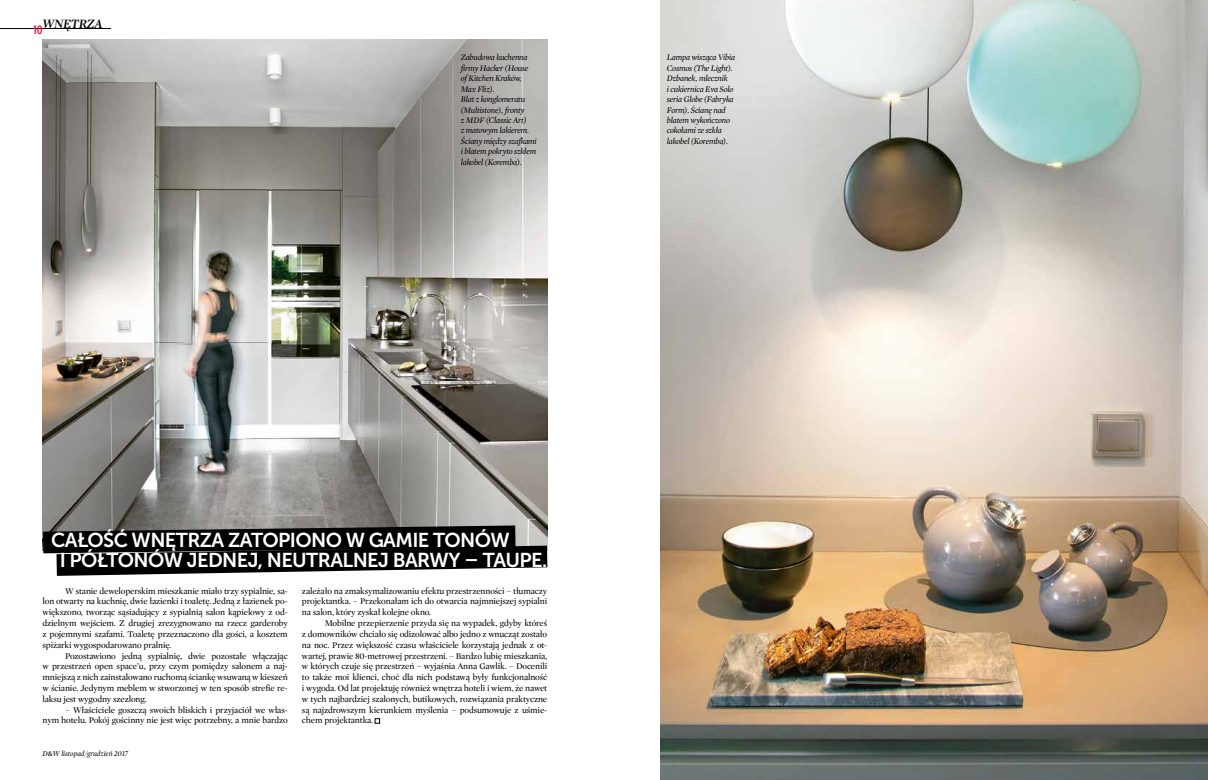
<style>
.page{position:relative;width:1208px;height:780px;background:#fff}
.page>*{position:absolute;margin:0;border:0;box-sizing:border-box;transform-origin:0 0}
.t1{font:20px/20px "Museo Sans 700";letter-spacing:-.03em;color:#fff}
.t2{font:italic 600 13px "Mercury Display";letter-spacing:-.03em;color:#000}
.t3{font:600 13px "Acumin Pro Cond";color:#e6184a}
.t4{font:9px/10.8px "Mercury Display";letter-spacing:-.015em;color:#000;text-align:justify}
.t5{font:italic 8.7px/10.4px "Mercury Display";letter-spacing:-.02em;color:#000}
.t6{font:italic 7.6px "Mercury Display";color:#000}
.s1{font-style:normal}
</style>
<div class="page">
<hr style="left:0;top:28px;width:111px;height:1px;background:#000">
<img style="left:43px;top:39px;width:504px;height:486px">
<img style="left:660px;top:0;width:548px;height:780px">
<svg style="left:375px;top:718px;width:5px;height:5px"></svg>
<svg style="left:43px;top:525px;width:504px;height:51px;background:#282727"></svg>
<h2 class="t2" style="left:43px;top:15px;width:62px">WNĘTRZA</h2>
<h2 class="t3" style="left:33px;top:21px;width:11px">10</h2>
<p class="t5" style="left:461px;top:52px;width:78px">Zabudowa kuchenna firmy Hacker (House of Kitchen Kraków,<br>Max Fliz).<br>Blat z konglomeratu (Multistone), fronty<br>z MDF (Classic Art)<br>z matowym lakierem.<br>Ściany między szafkami i blatem pokryto szkłem lakobel (Koremba).</p>
<p class="t5" style="left:667px;top:52px;width:70px">Lampa wisząca Vibia<br>Cosmos (The Light).<br>Dzbanek, mlecznik<br>i cukiernica Eva Solo seria Globe (Fabryka<br>Form). Ścianę nad blatem wykończono cokołami ze szkła lakobel (Koremba).</p>
<h1 class="t1" style="left:60px;top:530px;width:489px;text-indent:-9px">CAŁOŚĆ WNĘTRZA ZATOPIONO W GAMIE TONÓW<br>I PÓŁTONÓW JEDNEJ, NEUTRALNEJ BARWY – TAUPE.</h1>
<p class="t4" style="left:43px;top:585px;width:247px;text-indent:23px">W stanie deweloperskim mieszkanie miało trzy sypialnie, sa&shy;lon otwarty na kuchnię, dwie łazienki i toaletę. Jedną z łazienek po&shy;większono, tworząc sąsiadujący z sypialnią salon kąpielowy z od&shy;dzielnym wejściem. Z drugiej zrezygnowano na rzecz garderoby z pojemnymi szafami. Toaletę przeznaczono dla gości, a kosztem spiżarki wygospodarowano pralnię.</p>
<p class="t4" style="left:43px;top:649px;width:247px;text-indent:23px">Pozostawiono jedną sypialnię, dwie pozostałe włączając w przestrzeń open space’u, przy czym pomiędzy salonem a naj&shy;mniejszą z nich zainstalowano ruchomą ściankę wsuwaną w kieszeń w ścianie. Jedynym meblem w stworzonej w ten sposób strefie re&shy;laksu jest wygodny szezlong.</p>
<p class="t4" style="left:43px;top:703px;width:247px;text-align:right">– Właściciele goszczą swoich bliskich i przyjaciół we włas-<br>nym hotelu. Pokój gościnny nie jest więc potrzebny, a mnie bardzo</p>
<p class="t6" style="left:43px;top:748px;width:87px">D<span class="s1">&amp;</span>W listopad/grudzień 2017</p>
<p class="t4" style="left:302px;top:585px;width:247px">zależało na zmaksymalizowaniu efektu przestrzenności – tłumaczy projektantka. – Przekonałam ich do otwarcia najmniejszej sypialni na salon, który zyskał kolejne okno.</p>
<p class="t4" style="left:302px;top:617px;width:247px;text-indent:23px">Mobilne przepierzenie przyda się na wypadek, gdyby któreś z domowników chciało się odizolować albo jedno z wnucząt zostało na noc. Przez większość czasu właściciele korzystają jednak z ot&shy;wartej, prawie 80-metrowej przestrzeni. – Bardzo lubię mieszkania, w których czuje się przestrzeń – wyjaśnia Anna Gawlik. – Docenili to także moi klienci, choć dla nich podstawą były funkcjonalność i wygoda. Od lat projektuję również wnętrza hoteli i wiem, że nawet w tych najbardziej szalonych, butikowych, rozwiązania praktyczne są najzdrowszym kierunkiem myślenia – podsumowuje z uśmie&shy;chem projektantka.</p>
</div>
